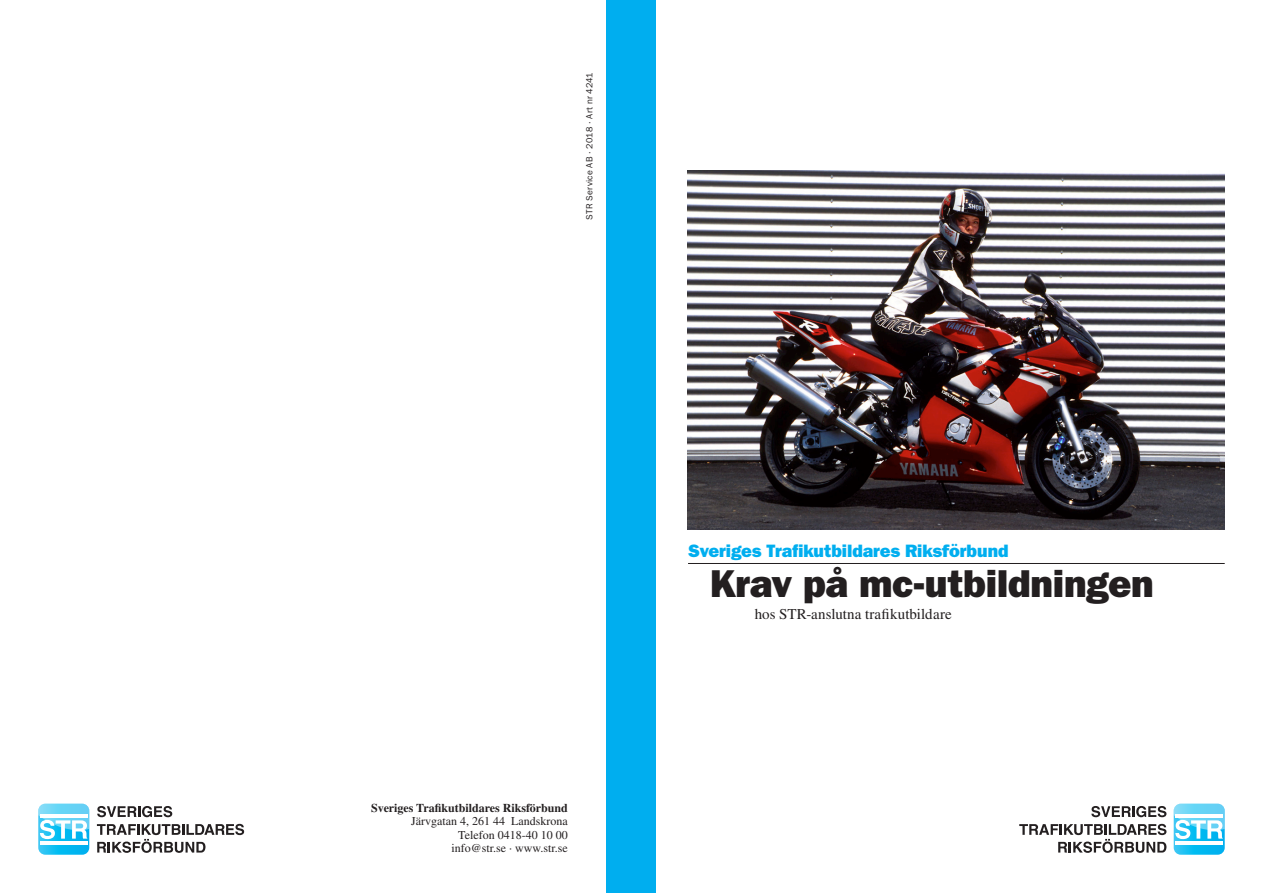
<style>
.page{position:relative;width:1263px;height:893px;background:#fff}
.page>*{position:absolute;margin:0;border:0;box-sizing:border-box;transform-origin:0 0}
.rubrik_0{font:39px "ITC Franklin Gothic Std Hvy";letter-spacing:-.01em;color:#231f20}
.STR{font:18px "ITC Franklin Gothic Std Hvy";letter-spacing:-.01em;color:#00aeef}
.underrubrik{font:15px "Times LT Std";letter-spacing:.005em;color:#231f20}
.adress{font:12px/13.5px "Times LT Std";color:#231f20;text-align:right}
.littranr{font:9px "ITC Franklin Gothic Std";letter-spacing:.02em;color:#231f20}
.s1{font-weight:700}
</style>
<div class="page">
<div style="left:606px;top:0;width:50px;height:893px;background:#00aeef"></div>
<svg style="left:1091px;top:806px;width:75px;height:11px"></svg>
<svg style="left:1174px;top:804px;width:51px;height:51px"></svg>
<svg style="left:1019px;top:824px;width:147px;height:29px"></svg>
<svg style="left:97px;top:806px;width:75px;height:11px"></svg>
<svg style="left:38px;top:804px;width:51px;height:51px"></svg>
<svg style="left:97px;top:824px;width:147px;height:29px"></svg>
<hr style="left:688px;top:563px;width:537px;height:1px;background:#231f20">
<img style="left:687px;top:170px;width:538px;height:360px">
<p class="littranr" style="left:584px;top:220px;width:149px;rotate:-90deg">STR Service AB ∙ 2018 ∙ Art nr 4241</p>
<p class="adress" style="left:371px;top:801px;width:198px"><span class="s1">Sveriges Trafikutbildares Riksförbund<br></span>Järvgatan 4, 261 44 Landskrona<br>Telefon 0418-40 10 00<br>info@str.se · www.str.se</p>
<p class="STR" style="left:688px;top:540px;width:322px">Sveriges Trafikutbildares Riksförbund</p>
<p class="rubrik_0" style="left:710px;top:560px;width:445px">Krav på mc-utbildningen</p>
<p class="underrubrik" style="left:755px;top:606px;width:198px">hos STR-anslutna trafikutbildare</p>
</div>
